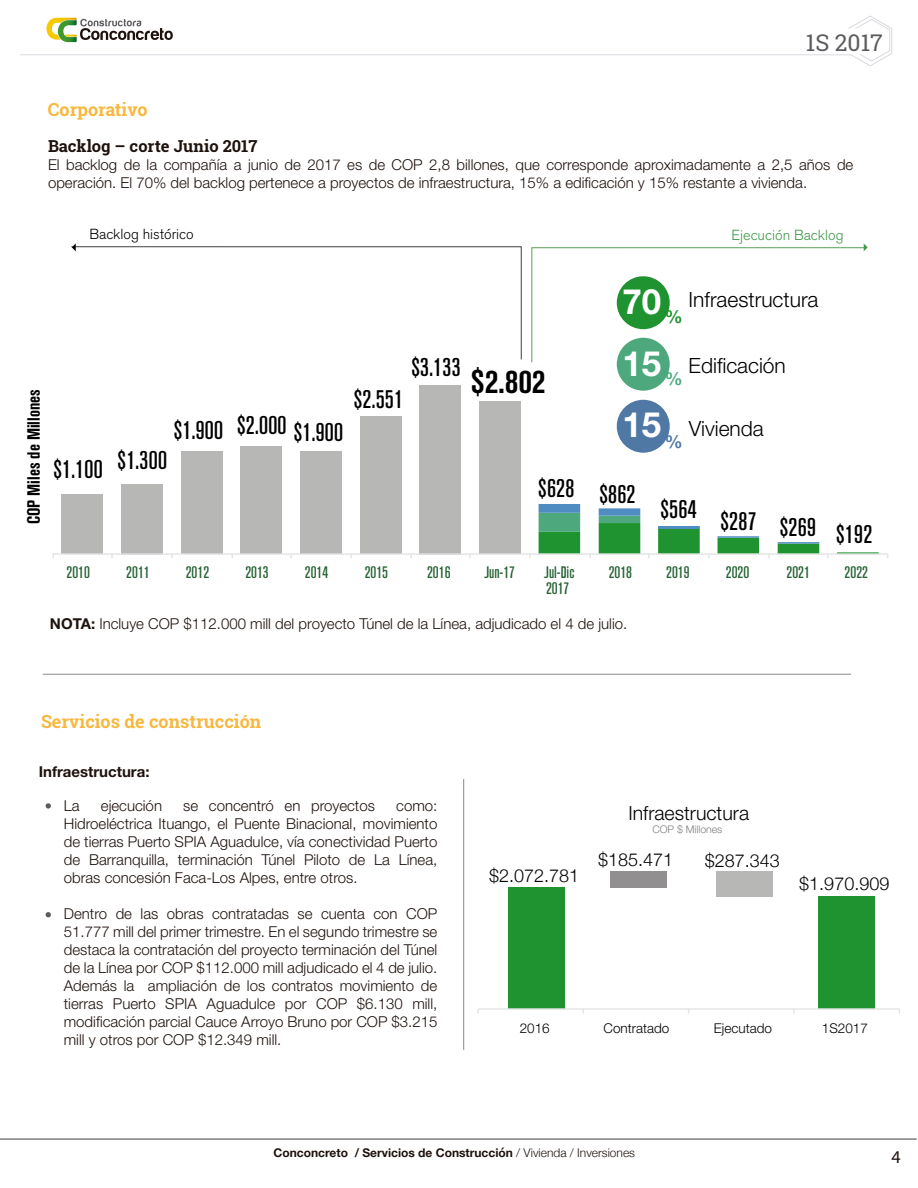
<style>
.page{position:relative;width:918px;height:1188px;background:#fff}
.page>*{position:absolute;margin:0;border:0;box-sizing:border-box;transform-origin:0 0}
.t1{font:700 34.95px/61.7px "Helvetica Neue LT Std";color:#fff;text-align:justify}
.t2{font:700 condensed 33.3px "Akzidenz Grotesk BQ";color:#000}
.t3{font:500 condensed 25.35px "Akzidenz Grotesk BQ";letter-spacing:.01em;color:#000}
.t4{font:23.1px "Roboto Slab";color:#5c5c5f}
.t5{font:300 21px "Helvetica Neue LT Std";color:#000}
.t6{font:300 19.5px "Helvetica Neue LT Std";color:#000}
.t7{font:300 18px "Helvetica Neue";color:#000}
.t8{font:700 18px "Roboto Slab";color:#f7b840}
.t9{font:18px "Myriad Pro";color:#1e120d}
.t10{font:700 17.85px "Helvetica Neue LT Std";color:#1e932f}
.t11{font:700 17.85px "Helvetica Neue LT Std";color:#4da97d}
.t12{font:700 17.85px "Helvetica Neue LT Std";color:#4f78a4}
.t13{font:700 condensed 17.55px "Akzidenz Grotesk BQ";color:#000}
.t14{font:500 condensed 16.5px/16.2px "Akzidenz Grotesk BQ";color:#276335}
.t15{font:700 16.5px "Roboto Slab";color:#1e120d}
.t16{font:300 15px/18px "Helvetica Neue LT Std";color:#1e120d;text-align:justify}
.t17{font:700 15px "Helvetica Neue LT Std";color:#1e120d}
.t18{font:300 14.55px "Akzidenz Grotesk BQ";color:#000}
.t19{font:300 14.55px "Akzidenz Grotesk BQ";color:#419848}
.t20{font:300 13.5px "Helvetica Neue LT Std";color:#000}
.t21{font:700 12px "Helvetica Neue";color:#1e120d}
.t22{font:300 10.5px "Helvetica Neue LT Std";color:#7c7f7e}
.s1{font-weight:700}
.s2{font-weight:300}
</style>
<div class="page">
<hr style="left:43px;top:674px;width:808px;height:1px;background:#8a888d">
<hr style="left:463px;top:779px;width:1px;height:271px;background:#8a888d">
<svg style="left:46px;top:803px;width:5px;height:6px"></svg>
<svg style="left:46px;top:912px;width:5px;height:5px"></svg>
<svg style="left:802px;top:15px;width:90px;height:51px"></svg>
<svg style="left:46px;top:18px;width:127px;height:24px"></svg>
<hr style="left:20px;top:54px;width:831px;height:1px;background:#d8dade">
<hr style="left:0;top:1139px;width:917px;height:1px;background:#3e3f3d">
<svg style="left:71px;top:246px;width:451px;height:114px"></svg>
<div style="left:617px;top:338px;width:53px;height:53px;background:#4da97d;border-radius:50%"></div>
<div style="left:617px;top:400px;width:53px;height:53px;background:#4f78a4;border-radius:50%"></div>
<div style="left:62px;top:495px;width:41px;height:59px;background:#b7b7b6"></div>
<div style="left:121px;top:484px;width:42px;height:70px;background:#b7b7b6"></div>
<div style="left:181px;top:452px;width:42px;height:102px;background:#b7b7b6"></div>
<div style="left:241px;top:446px;width:41px;height:108px;background:#b7b7b6"></div>
<div style="left:300px;top:452px;width:42px;height:102px;background:#b7b7b6"></div>
<div style="left:360px;top:416px;width:41px;height:138px;background:#b7b7b6"></div>
<div style="left:420px;top:385px;width:41px;height:169px;background:#b7b7b6"></div>
<div style="left:479px;top:402px;width:42px;height:152px;background:#b7b7b6"></div>
<hr style="left:53px;top:553px;width:835px;height:2px;background:#e3e4e4">
<svg style="left:539px;top:504px;width:340px;height:54px"></svg>
<svg style="left:531px;top:243px;width:337px;height:120px"></svg>
<svg style="left:72px;top:243px;width:4px;height:8px"></svg>
<div style="left:818px;top:897px;width:57px;height:112px;background:#1e932f"></div>
<div style="left:508px;top:888px;width:57px;height:121px;background:#1e932f"></div>
<div style="left:610px;top:872px;width:57px;height:16px;background:#918f8f"></div>
<div style="left:716px;top:872px;width:57px;height:25px;background:#b7b7b6"></div>
<hr style="left:478px;top:1008px;width:422px;height:2px;background:#e3e4e4">
<p class="t8" style="left:48px;top:98px;width:101px">Corporativo</p>
<h3 class="t4" style="left:806px;top:27px;width:79px">1S 2017</h3>
<p class="t15" style="left:48px;top:134px;width:211px">Backlog – corte Junio 2017</p>
<p class="t16" style="left:48px;top:155px;width:807px">El backlog de la compañía a junio de 2017 es de COP 2,8 billones, que corresponde aproximadamente a 2,5 años de operación. El 70% del backlog pertenece a proyectos de infraestructura, 15% a edificación y 15% restante a vivienda.</p>
<p class="t18" style="left:89px;top:226px;width:106px">Backlog histórico</p>
<p class="t19" style="left:731px;top:227px;width:114px">Ejecución Backlog</p>
<p class="t13" style="left:24px;top:524px;width:136px;rotate:-90deg">COP Miles de Millones</p>
<h3 class="t3" style="left:53px;top:450px;width:115px">$1.100 $1.300</h3>
<h3 class="t3" style="left:174px;top:415px;width:171px">$1.900 $2.000 $1.900</h3>
<h3 class="t3" style="left:354px;top:385px;width:51px">$2.551</h3>
<h3 class="t3" style="left:411px;top:353px;width:51px">$3.133</h3>
<h2 class="t2" style="left:471px;top:362px;width:76px">$2.802</h2>
<h1 class="t1" style="left:623px;top:270px;width:40px">70<br>15<br>15</h1>
<h3 class="t5" style="left:689px;top:287px;width:131px">Infraestructura</h3>
<p class="t10" style="left:665px;top:305px;width:19px">%</p>
<h3 class="t5" style="left:689px;top:352px;width:99px">Edificación</h3>
<p class="t11" style="left:665px;top:368px;width:19px">%</p>
<h3 class="t5" style="left:689px;top:416px;width:77px">Vivienda</h3>
<p class="t12" style="left:665px;top:431px;width:19px">%</p>
<h3 class="t3" style="left:538px;top:477px;width:99px">$628 $862</h3>
<h3 class="t3" style="left:661px;top:494px;width:38px">$564</h3>
<h3 class="t3" style="left:721px;top:513px;width:153px">$287 $269 $192</h3>
<p class="t14" style="left:66px;top:564px;width:25px">2010</p>
<p class="t14" style="left:126px;top:564px;width:25px">2011</p>
<p class="t14" style="left:186px;top:564px;width:25px">2012</p>
<p class="t14" style="left:245px;top:564px;width:25px">2013</p>
<p class="t14" style="left:305px;top:564px;width:25px">2014</p>
<p class="t14" style="left:365px;top:564px;width:25px">2015</p>
<p class="t14" style="left:427px;top:564px;width:25px">2016</p>
<p class="t14" style="left:484px;top:564px;width:32px">Jun-17</p>
<p class="t14" style="left:544px;top:564px;width:32px">Jul-Dic<br>2017</p>
<p class="t14" style="left:609px;top:564px;width:25px">2018</p>
<p class="t14" style="left:666px;top:564px;width:25px">2019</p>
<p class="t14" style="left:726px;top:564px;width:25px">2020</p>
<p class="t14" style="left:787px;top:564px;width:25px">2021</p>
<p class="t14" style="left:845px;top:564px;width:25px">2022</p>
<p class="t16" style="left:50px;top:615px;width:579px"><span class="s1">NOTA:</span> Incluye COP $112.000 mill del proyecto Túnel de la Línea, adjudicado el 4 de julio.</p>
<p class="t8" style="left:41px;top:709px;width:222px">Servicios de construcción</p>
<p class="t17" style="left:39px;top:762px;width:112px">Infraestructura:</p>
<p class="t16" style="left:64px;top:796px;width:17px">La</p>
<p class="t16" style="left:101px;top:796px;width:63px">ejecución</p>
<p class="t16" style="left:183px;top:796px;width:193px">se concentró en proyectos</p>
<p class="t16" style="left:64px;top:796px;width:375px;text-indent:332px">como:<br>Hidroeléctrica Ituango, el Puente Binacional, movimiento de tierras Puerto SPIA Aguadulce, vía conectividad Puerto de Barranquilla, terminación Túnel Piloto de La Línea, obras concesión Faca-Los Alpes, entre otros.</p>
<p class="t16" style="left:64px;top:904px;width:375px">Dentro de las obras contratadas se cuenta con COP 51.777 mill del primer trimestre. En el segundo trimestre se destaca la contratación del proyecto terminación del Túnel de la Línea por COP $112.000 mill adjudicado el 4 de julio.<br>Además la ampliación de los contratos movimiento de tierras Puerto SPIA Aguadulce por COP $6.130 mill, modificación parcial Cauce Arroyo Bruno por COP $3.215 mill y otros por COP $12.349 mill.</p>
<h3 class="t6" style="left:629px;top:802px;width:122px">Infraestructura</h3>
<p class="t22" style="left:652px;top:822px;width:72px">COP $ Millones</p>
<p class="t7" style="left:598px;top:845px;width:77px">$185.471</p>
<p class="t7" style="left:705px;top:846px;width:77px">$287.343</p>
<p class="t7" style="left:489px;top:861px;width:92px">$2.072.781</p>
<p class="t7" style="left:799px;top:869px;width:92px">$1.970.909</p>
<p class="t20" style="left:520px;top:1020px;width:32px">2016</p>
<p class="t20" style="left:603px;top:1020px;width:67px">Contratado</p>
<p class="t20" style="left:714px;top:1020px;width:60px">Ejecutado</p>
<p class="t20" style="left:822px;top:1020px;width:48px">1S2017</p>
<p class="t21" style="left:274px;top:1143px;width:363px">Conconcreto / Servicios de Construcción <span class="s2">/ Vivienda / Inversiones</span></p>
<p class="t9" style="left:891px;top:1146px;width:11px">4</p>
</div>
